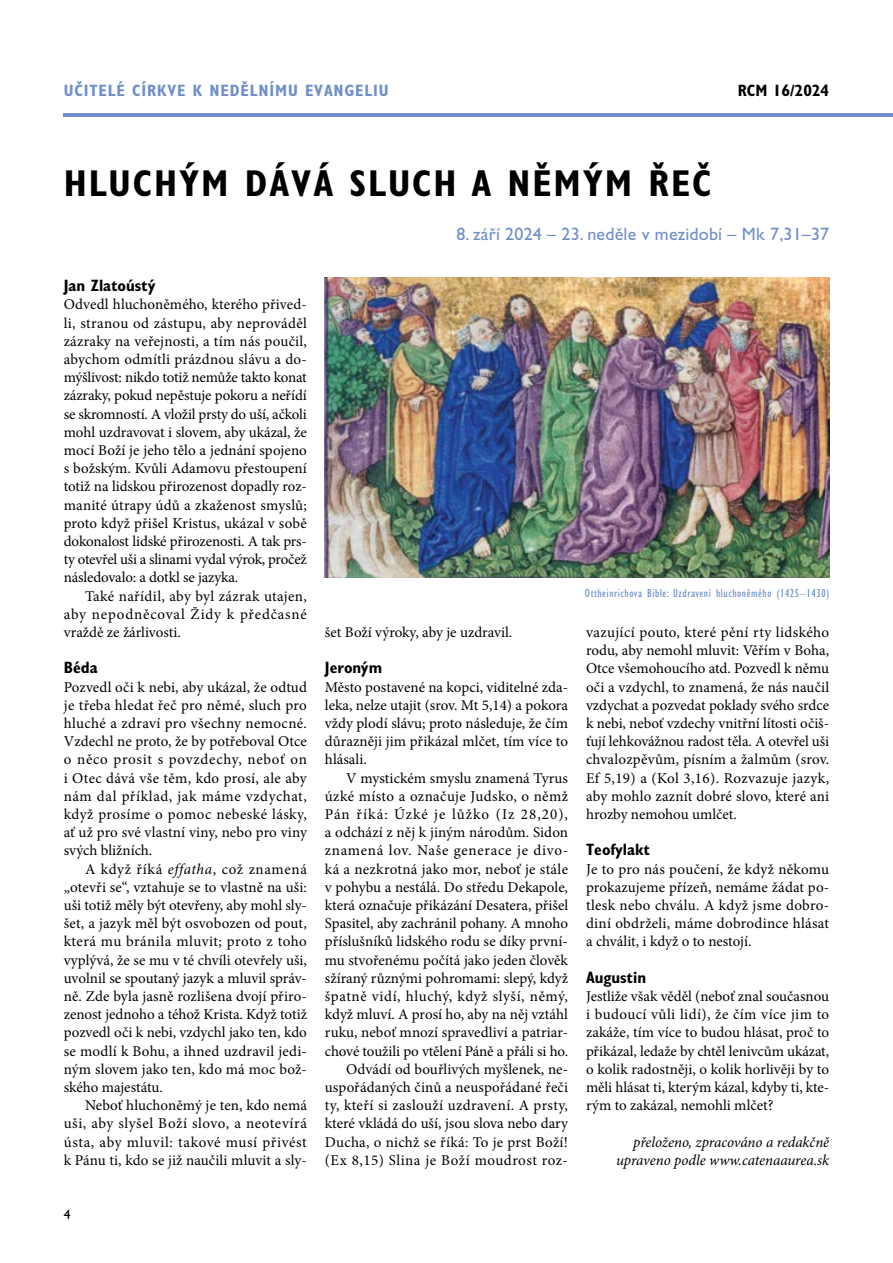
<style>
.page{position:relative;width:893px;height:1263px;background:#fff}
.page>*{position:absolute;margin:0;border:0;box-sizing:border-box;transform-origin:0 0}
.t1{font:700 condensed 37.5px "Gill Sans Std";letter-spacing:.05em;color:#000}
.t2{font:18px "Gill Sans Std";letter-spacing:.01em;color:#708fc9}
.t3{font:700 condensed 16.5px "Gill Sans Std";color:#000}
.t4{font:700 condensed 16.5px "Gill Sans Std";letter-spacing:.05em;color:#708fc9}
.t5{font:15px/18.1px "Minion Pro";letter-spacing:.005em;color:#000;text-align:justify}
.t6{font:italic 15px/18.1px "Minion Pro";letter-spacing:-.005em;color:#000;text-align:right}
.t7{font:13.5px "Gill Sans Std";color:#000}
.t8{font:condensed 12px "Gill Sans Std";letter-spacing:.05em;color:#708fc9}
.s1{font-style:italic}
</style>
<div class="page">
<hr style="left:64px;top:113px;width:829px;height:4px;background:#708fc9">
<img style="left:325px;top:278px;width:504px;height:299px">
<p class="t4" style="left:64px;top:81px;width:318px">UČITELÉ CÍRKVE K NEDĚLNÍMU EVANGELIU</p>
<p class="t3" style="left:738px;top:81px;width:93px">RCM 16/2024</p>
<h1 class="t1" style="left:64px;top:161px;width:68px">HLUCH</h1>
<h1 class="t1" style="left:179px;top:161px;width:232px">ÝM DÁVÁ SLUCH</h1>
<h1 class="t1" style="left:471px;top:161px;width:242px">A NĚMÝM ŘEČ</h1>
<p class="t2" style="left:456px;top:224px;width:374px">8. září 2024 – 23. neděle v mezidobí – Mk 7,31–37</p>
<p class="t3" style="left:64px;top:276px;width:93px">JAN ZLATOÚSTÝ</p>
<p class="t5" style="left:64px;top:296px;width:245px">Odvedl hluchoněmého, kterého přived&shy;li, stranou od zástupu, aby neprováděl zázraky na veřejnosti, a tím nás poučil, abychom odmítli prázdnou slávu a do&shy;mýšlivost: nikdo totiž nemůže takto konat zázraky, pokud nepěstuje pokoru a neřídí se skromností. A vložil prsty do uší, ačkoli mohl uzdravovat i slovem, aby ukázal, že mocí Boží je jeho tělo a jednání spojeno s božským. Kvůli Adamovu přestoupení totiž na lidskou přirozenost dopadly roz&shy;manité útrapy údů a zkaženost smyslů; proto když přišel Kristus, ukázal v sobě dokonalost lidské přirozenosti. A tak prs&shy;ty otevřel uši a slinami vydal výrok, pročež následovalo: a dotkl se jazyka.</p>
<p class="t5" style="left:64px;top:587px;width:245px;text-indent:21px">Také nařídil, aby byl zázrak utajen, aby nepodněcoval Židy k předčasné vraždě ze žárlivosti.</p>
<p class="t3" style="left:64px;top:658px;width:35px">BÉDA</p>
<p class="t5" style="left:64px;top:678px;width:245px">Pozvedl oči k nebi, aby ukázal, že odtud je třeba hledat řeč pro němé, sluch pro hluché a zdraví pro všechny nemocné.<br>Vzdechl ne proto, že by potřeboval Otce o něco prosit s povzdechy, neboť on i Otec dává vše těm, kdo prosí, ale aby nám dal příklad, jak máme vzdychat, když prosíme o pomoc nebeské lásky, ať už pro své vlastní viny, nebo pro viny svých bližních.</p>
<p class="t5" style="left:64px;top:860px;width:245px;text-indent:21px">A když říká <span class="s1">effatha</span>, což znamená „otevři se“, vztahuje se to vlastně na uši: uši totiž měly být otevřeny, aby mohl sly&shy;šet, a jazyk měl být osvobozen od pout, která mu bránila mluvit; proto z toho vyplývá, že se mu v té chvíli otevřely uši, uvolnil se spoutaný jazyk a mluvil správ&shy;ně. Zde byla jasně rozlišena dvojí přiro&shy;zenost jednoho a téhož Krista. Když totiž pozvedl oči k nebi, vzdychl jako ten, kdo se modlí k Bohu, a ihned uzdravil jedi&shy;ným slovem jako ten, kdo má moc bož&shy;ského majestátu.</p>
<p class="t5" style="left:64px;top:1096px;width:245px;text-indent:21px">Neboť hluchoněmý je ten, kdo nemá uši, aby slyšel Boží slovo, a neotevírá ústa, aby mluvil: takové musí přivést k Pánu ti, kdo se již naučili mluvit a sly-</p>
<p class="t8" style="left:585px;top:586px;width:246px">Ottheinrichova Bible: Uzdravení hluchoněmého (1425–1430)</p>
<p class="t5" style="left:325px;top:623px;width:189px">šet Boží výroky, aby je uzdravil.</p>
<p class="t3" style="left:325px;top:658px;width:59px">JERONÝM</p>
<p class="t5" style="left:325px;top:678px;width:245px">Město postavené na kopci, viditelné zda&shy;leka, nelze utajit (srov. Mt 5,14) a pokora vždy plodí slávu; proto následuje, že čím důrazněji jim přikázal mlčet, tím více to hlásali.</p>
<p class="t5" style="left:325px;top:769px;width:245px;text-align:right">V mystickém smyslu znamená Tyrus úzké místo a označuje Judsko, o němž Pán říká: Úzké je lůžko (Iz 28,20), a odchází z něj k jiným národům. Sidon znamená lov. Naše generace je divo&shy;ká a nezkrotná jako mor, neboť je stále v pohybu a nestálá. Do středu Dekapole, která označuje přikázání Desatera, přišel Spasitel, aby zachránil pohany. A mnoho příslušníků lidského rodu se díky první&shy;mu stvořenému počítá jako jeden člověk sžíraný různými pohromami: slepý, když špatně vidí, hluchý, když slyší, němý, když mluví. A prosí ho, aby na něj vztáhl ruku, neboť mnozí spravedliví a patriar&shy;chové toužili po vtělení Páně a přáli si ho.<br>Odvádí od bouřlivých myšlenek, ne&shy;uspořádaných činů a neuspořádané řeči ty, kteří si zaslouží uzdravení. A prsty, které vkládá do uší, jsou slova nebo dary Ducha, o nichž se říká: To je prst Boží! (Ex 8,15) Slina je Boží moudrost roz-</p>
<p class="t5" style="left:586px;top:623px;width:245px">vazující pouto, které pění rty lidského rodu, aby nemohl mluvit: Věřím v Boha, Otce všemohoucího atd. Pozvedl k němu oči a vzdychl, to znamená, že nás naučil vzdychat a pozvedat poklady svého srdce k nebi, neboť vzdechy vnitřní lítosti očiš&shy;ťují lehkovážnou radost těla. A otevřel uši chvalozpěvům, písním a žalmům (srov.<br>Ef 5,19) a (Kol 3,16). Rozvazuje jazyk, aby mohlo zaznít dobré slovo, které ani hrozby nemohou umlčet.</p>
<p class="t3" style="left:586px;top:840px;width:66px">TEOFYLAKT</p>
<p class="t5" style="left:586px;top:860px;width:245px">Je to pro nás poučení, že když někomu prokazujeme přízeň, nemáme žádat po&shy;tlesk nebo chválu. A když jsme dobro&shy;diní obdrželi, máme dobrodince hlásat a chválit, i když o to nestojí.</p>
<p class="t3" style="left:586px;top:967px;width:62px">AUGUSTIN</p>
<p class="t5" style="left:586px;top:987px;width:245px">Jestliže však věděl (neboť znal současnou i budoucí vůli lidí), že čím více jim to zakáže, tím více to budou hlásat, proč to přikázal, ledaže by chtěl lenivcům ukázat, o kolik radostněji, o kolik horlivěji by to měli hlásat ti, kterým kázal, kdyby ti, kte&shy;rým to zakázal, nemohli mlčet?</p>
<p class="t6" style="left:616px;top:1133px;width:215px">přeloženo, zpracováno a redakčně upraveno podle www.catenaaurea.sk</p>
<p class="t7" style="left:64px;top:1207px;width:8px">4</p>
</div>
